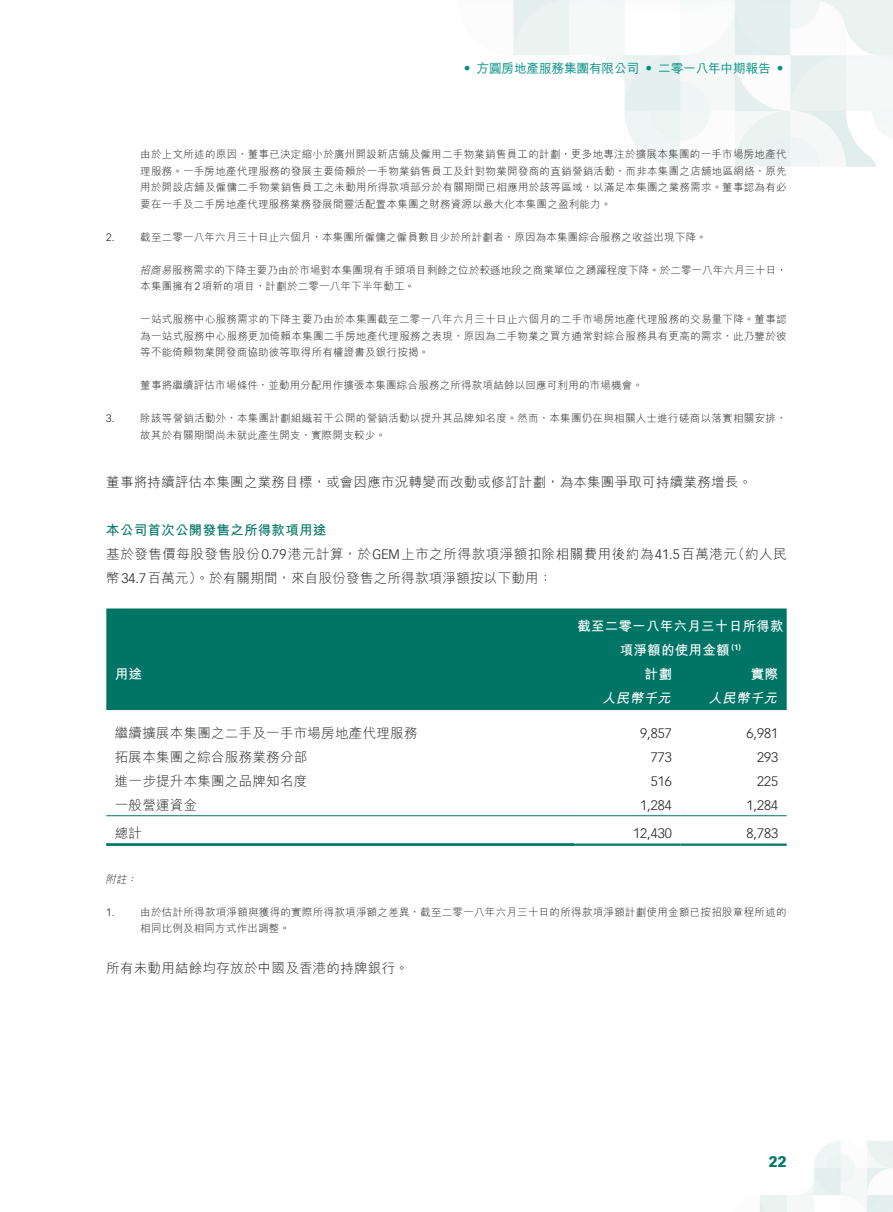
<style>
.page{position:relative;width:893px;height:1212px;background:#fff}
.page>*{position:absolute;margin:0;border:0;box-sizing:border-box;transform-origin:0 0}
.t1{font:900 15px "Vectora LT Std";color:#007566}
.t2{font:300 13.5px "M Hei HK";letter-spacing:.02em;color:#231f20}
.t3{font:300 13.5px/24px "M Hei HK";letter-spacing:.04em;color:#231f20}
.t4{font:300 13.5px "Vectora LT Std";color:#231f20}
.t5{font:700 13.5px/24px "M Hei HK";letter-spacing:.02em;color:#fff;text-align:center}
.t6{font:italic 700 13.5px "M Hei HK";color:#fff}
.t7{font:500 12.75px "M Hei HK";letter-spacing:-.02em;color:#009082}
.t8{font:300 10.5px/16.5px "M Hei HK";letter-spacing:.02em;color:#231f20}
.t9{font:300 10.5px "Vectora LT Std";color:#231f20}
.t10{font:italic 300 10.5px "M Hei HK";color:#231f20}
.s1{font-style:italic}
.s2{font-family:"Vectora LT Std"}
.s3{font-weight:700;color:#007566}
</style>
<div class="page">
<img style="left:513px;top:0;width:380px;height:167px">
<img style="left:760px;top:1141px;width:133px;height:71px">
<div style="left:106px;top:608px;width:681px;height:102px;background:#007566"></div>
<hr style="left:106px;top:815px;width:468px;height:1px;background:#007566">
<hr style="left:574px;top:815px;width:106px;height:1px;background:#007566">
<hr style="left:680px;top:815px;width:107px;height:1px;background:#007566">
<hr style="left:106px;top:843px;width:468px;height:3px;background:#007566">
<hr style="left:574px;top:843px;width:106px;height:3px;background:#007566">
<hr style="left:680px;top:843px;width:107px;height:3px;background:#007566">
<p class="t7" style="left:461px;top:59px;width:327px">• 方圓房地產服務集團有限公司 • 二零一八年中期報告 •</p>
<p class="t8" style="left:140px;top:146px;width:648px;text-align:justify">由於上文所述的原因，董事已決定縮小於廣州開設新店舖及僱用二手物業銷售員工的計劃，更多地專注於擴展本集團的一手市場房地產代理服務。一手房地產代理服務的發展主要倚賴於一手物業銷售員工及針對物業開發商的直銷營銷活動，而非本集團之店舖地區網絡，原先用於開設店舖及僱傭二手物業銷售員工之未動用所得款項部分於有關期間已相應用於該等區域，以滿足本集團之業務需求。董事認為有必要在一手及二手房地產代理服務業務發展間靈活配置本集團之財務資源以最大化本集團之盈利能力。</p>
<p class="t9" style="left:106px;top:231px;width:10px">2.</p>
<p class="t8" style="left:140px;top:228px;width:568px">截至二零一八年六月三十日止六個月，本集團所僱傭之僱員數目少於所計劃者，原因為本集團綜合服務之收益出現下降。</p>
<p class="t8" style="left:139px;top:261px;width:649px"><span class="s1">招商易</span>服務需求的下降主要乃由於市場對本集團現有手頭項目剩餘之位於較遜地段之商業單位之踴躍程度下降。於二零一八年六月三十日，本集團擁有<span class="s2">2</span>項新的項目，計劃於二零一八年下半年動工。</p>
<p class="t8" style="left:140px;top:311px;width:648px;text-align:justify">一站式服務中心服務需求的下降主要乃由於本集團截至二零一八年六月三十日止六個月的二手市場房地產代理服務的交易量下降。董事認為一站式服務中心服務更加倚賴本集團二手房地產代理服務之表現，原因為二手物業之買方通常對綜合服務具有更高的需求，此乃鑒於彼等不能倚賴物業開發商協助彼等取得所有權證書及銀行按揭。</p>
<p class="t8" style="left:140px;top:377px;width:504px">董事將繼續評估市場條件，並動用分配用作擴張本集團綜合服務之所得款項結餘以回應可利用的市場機會。</p>
<p class="t9" style="left:106px;top:412px;width:10px">3.</p>
<p class="t8" style="left:140px;top:410px;width:648px">除該等營銷活動外，本集團計劃組織若干公開的營銷活動以提升其品牌知名度。然而，本集團仍在與相關人士進行磋商以落實相關安排，故其於有關期間尚未就此產生開支，實際開支較少。</p>
<p class="t2" style="left:106px;top:475px;width:647px">董事將持續評估本集團之業務目標，或會因應市況轉變而改動或修訂計劃，為本集團爭取可持續業務增長。</p>
<p class="t3" style="left:106px;top:518px;width:682px"><span class="s3">本公司首次公開發售之所得款項用途<br></span>基於發售價每股發售股份<span class="s2">0.79</span>港元計算，於<span class="s2">GEM</span>上市之所得款項淨額扣除相關費用後約為<span class="s2">41.5</span>百萬港元（約人民幣<span class="s2">34.7</span>百萬元）。於有關期間，來自股份發售之所得款項淨額按以下動用：</p>
<p class="t5" style="left:577px;top:613px;width:208px">截至二零一八年六月三十日所得款項淨額的使用金額 <sup>(1)</sup></p>
<p class="t5" style="left:115px;top:661px;width:29px">用途</p>
<p class="t5" style="left:645px;top:661px;width:29px">計劃</p>
<p class="t5" style="left:751px;top:661px;width:29px">實際</p>
<p class="t6" style="left:602px;top:688px;width:74px">人民幣千元</p>
<p class="t6" style="left:708px;top:688px;width:74px">人民幣千元</p>
<p class="t2" style="left:115px;top:726px;width:304px">繼續擴展本集團之二手及一手市場房地產代理服務</p>
<p class="t4" style="left:640px;top:725px;width:33px">9,857</p>
<p class="t4" style="left:747px;top:725px;width:33px">6,981</p>
<p class="t2" style="left:115px;top:750px;width:194px">拓展本集團之綜合服務業務分部</p>
<p class="t4" style="left:651px;top:749px;width:23px">773</p>
<p class="t4" style="left:757px;top:749px;width:23px">293</p>
<p class="t2" style="left:115px;top:774px;width:194px">進一步提升本集團之品牌知名度</p>
<p class="t4" style="left:651px;top:773px;width:23px">516</p>
<p class="t4" style="left:757px;top:773px;width:23px">225</p>
<p class="t2" style="left:115px;top:798px;width:84px">一般營運資金</p>
<p class="t4" style="left:640px;top:797px;width:33px">1,284</p>
<p class="t4" style="left:747px;top:797px;width:33px">1,284</p>
<p class="t2" style="left:115px;top:826px;width:29px">總計</p>
<p class="t4" style="left:633px;top:826px;width:40px">12,430</p>
<p class="t4" style="left:747px;top:826px;width:33px">8,783</p>
<p class="t10" style="left:105px;top:874px;width:35px">附註：</p>
<p class="t9" style="left:106px;top:906px;width:10px">1.</p>
<p class="t8" style="left:140px;top:903px;width:648px">由於估計所得款項淨額與獲得的實際所得款項淨額之差異，截至二零一八年六月三十日的所得款項淨額計劃使用金額已按招股章程所述的相同比例及相同方式作出調整。</p>
<p class="t2" style="left:106px;top:961px;width:304px">所有未動用結餘均存放於中國及香港的持牌銀行。</p>
<h1 class="t1" style="left:769px;top:1152px;width:19px">22</h1>
</div>
